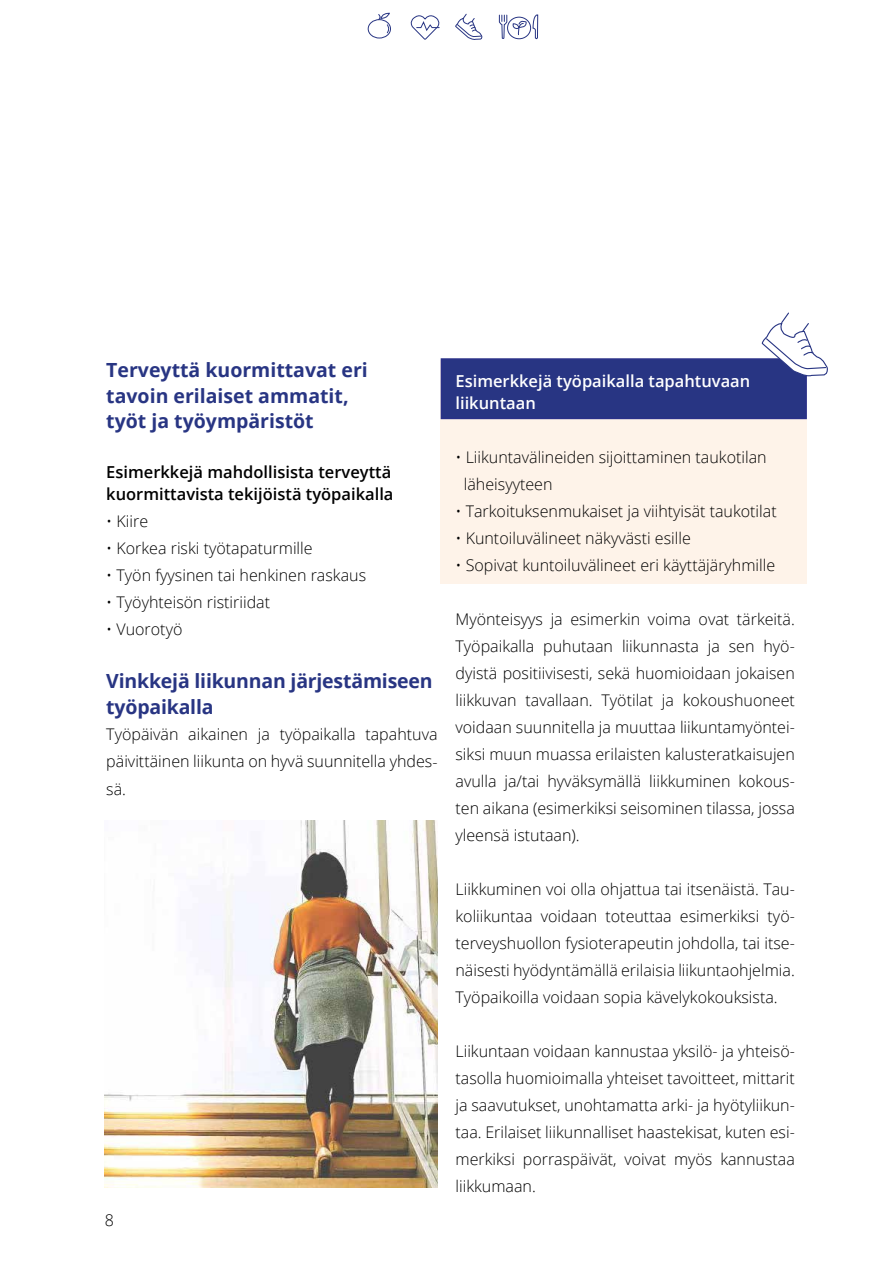
<style>
.page{position:relative;width:893px;height:1263px;background:#fff}
.page>*{position:absolute;margin:0;border:0;box-sizing:border-box;transform-origin:0 0}
.t1{font:700 19.5px/25.5px "Open Sans";color:#283583}
.t2{font:600 16.5px/22.5px "Open Sans";color:#000}
.t3{font:600 16.5px/22.5px "Open Sans";color:#fff}
.t4{font:300 16.05px/27px "Open Sans";color:#000;text-align:justify}
</style>
<div class="page">
<svg style="left:455px;top:13px;width:27px;height:27px"></svg>
<svg style="left:499px;top:14px;width:39px;height:26px"></svg>
<svg style="left:410px;top:15px;width:30px;height:25px"></svg>
<div style="left:368px;top:19px;width:23px;height:19px;border:1px solid #283583;border-radius:50%"></div>
<svg style="left:378px;top:13px;width:12px;height:21px"></svg>
<div style="left:441px;top:360px;width:366px;height:224px;background:#fef3e9"></div>
<img style="left:105px;top:821px;width:332px;height:366px">
<div style="left:441px;top:358px;width:366px;height:61px;background:#283583;border:2px solid #2a3189"></div>
<svg style="left:761px;top:312px;width:67px;height:65px"></svg>
<p class="t1" style="left:106px;top:357px;width:263px">Terveyttä kuormittavat eri tavoin erilaiset ammatit, työt ja työympäristöt</p>
<p class="t2" style="left:106px;top:460px;width:289px">Esimerkkejä mahdollisista terveyttä kuormittavista tekijöistä työpaikalla</p>
<p class="t4" style="left:106px;top:508px;width:43px">• Kiire</p>
<p class="t4" style="left:106px;top:535px;width:208px">• Korkea riski työtapaturmille</p>
<p class="t4" style="left:106px;top:562px;width:261px">• Työn fyysinen tai henkinen raskaus</p>
<p class="t4" style="left:106px;top:589px;width:165px">• Työyhteisön ristiriidat</p>
<p class="t4" style="left:106px;top:616px;width:78px">• Vuorotyö</p>
<p class="t1" style="left:106px;top:668px;width:328px">Vinkkejä liikunnan järjestämiseen työpaikalla</p>
<p class="t4" style="left:106px;top:721px;width:333px">Työpäivän aikainen ja työpaikalla tapahtuva päivittäinen liikunta on hyvä suunnitella yhdes&shy;sä.</p>
<p class="t4" style="left:105px;top:1206px;width:11px">8</p>
<p class="t3" style="left:455px;top:369px;width:296px">Esimerkkejä työpaikalla tapahtuvaan liikuntaan</p>
<p class="t4" style="left:464px;top:443px;width:304px;text-indent:-8px">• Liikuntavälineiden sijoittaminen taukotilan läheisyyteen</p>
<p class="t4" style="left:455px;top:497px;width:323px">• Tarkoituksenmukaiset ja viihtyisät taukotilat</p>
<p class="t4" style="left:455px;top:524px;width:237px">• Kuntoiluvälineet näkyvästi esille</p>
<p class="t4" style="left:455px;top:551px;width:321px">• Sopivat kuntoiluvälineet eri käyttäjäryhmille</p>
<p class="t4" style="left:455px;top:605px;width:341px">Myönteisyys ja esimerkin voima ovat tärkeitä.<br>Työpaikalla puhutaan liikunnasta ja sen hyö&shy;dyistä positiivisesti, sekä huomioidaan jokaisen liikkuvan tavallaan. Työtilat ja kokoushuoneet voidaan suunnitella ja muuttaa liikuntamyöntei&shy;siksi muun muassa erilaisten kalusteratkaisujen avulla ja/tai hyväksymällä liikkuminen kokous&shy;ten aikana (esimerkiksi seisominen tilassa, jossa yleensä istutaan).</p>
<p class="t4" style="left:455px;top:875px;width:341px">Liikkuminen voi olla ohjattua tai itsenäistä. Tau&shy;koliikuntaa voidaan toteuttaa esimerkiksi työ&shy;terveyshuollon fysioterapeutin johdolla, tai itse&shy;näisesti hyödyntämällä erilaisia liikuntaohjelmia.<br>Työpaikoilla voidaan sopia kävelykokouksista.</p>
<p class="t4" style="left:455px;top:1037px;width:341px">Liikuntaan voidaan kannustaa yksilö- ja yhteisö&shy;tasolla huomioimalla yhteiset tavoitteet, mittarit ja saavutukset, unohtamatta arki- ja hyötyliikun&shy;taa. Erilaiset liikunnalliset haastekisat, kuten esi&shy;merkiksi porraspäivät, voivat myös kannustaa liikkumaan.</p>
</div>
